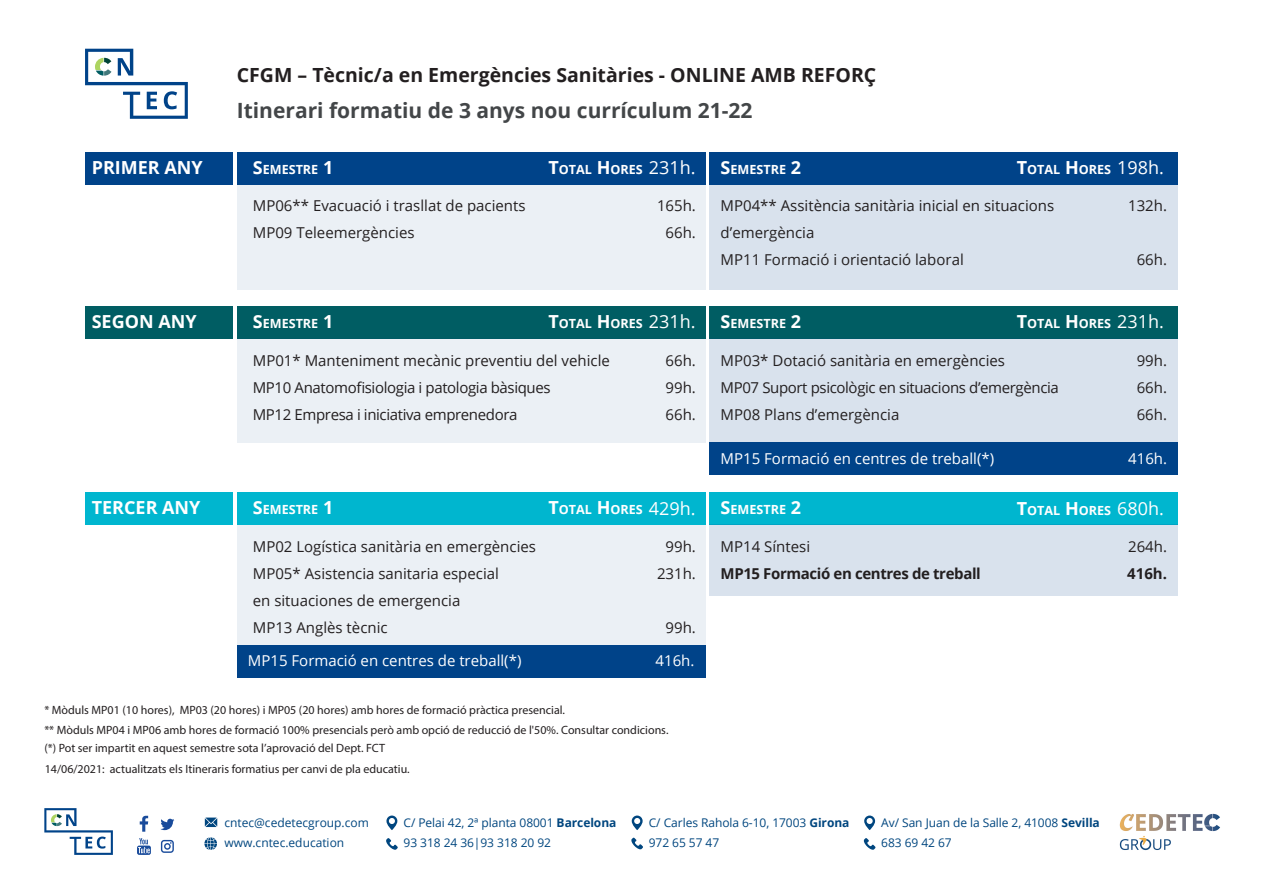
<style>
.page{position:relative;width:1263px;height:893px;background:#fff}
.page>*{position:absolute;margin:0;border:0;box-sizing:border-box;transform-origin:0 0}
.t1{font:700 21px "Open Sans";color:#434648}
.t2{font:700 19.5px "Open Sans";color:#231f20}
.t3{font:700 18px "Open Sans";color:#fff}
.t4{font:15px/27px "Open Sans";color:#231f20}
.t5{font:15px/27px "Open Sans";letter-spacing:-.025em;color:#231f20}
.t6{font:15px "Open Sans";color:#fff}
.t7{font:700 15px "Open Sans";letter-spacing:-.025em;color:#231f20}
.t8{font:700 12.6px "Open Sans";color:#fff}
.t9{font:12px/20.4px "Myriad Pro";color:#231f20}
.t10{font:12px/20.4px "Open Sans";letter-spacing:-.005em;color:#00467f}
.s1{font-size:18px}
.s2{font-weight:400;font-size:18px}
.s3{font-weight:700}
</style>
<div class="page">
<svg style="left:85px;top:49px;width:103px;height:70px"></svg>
<div style="left:709px;top:152px;width:469px;height:32px;background:#004389"></div>
<div style="left:237px;top:152px;width:468px;height:32px;background:#004389"></div>
<div style="left:85px;top:152px;width:148px;height:32px;background:#004389"></div>
<div style="left:237px;top:184px;width:468px;height:106px;background:#ebf0f5"></div>
<div style="left:709px;top:184px;width:469px;height:106px;background:#d9e2ed"></div>
<div style="left:709px;top:306px;width:469px;height:32px;background:#005d63"></div>
<div style="left:237px;top:306px;width:468px;height:32px;background:#005d63"></div>
<div style="left:85px;top:306px;width:148px;height:32px;background:#005d63"></div>
<div style="left:237px;top:338px;width:468px;height:105px;background:#ebf0f5"></div>
<div style="left:709px;top:338px;width:469px;height:105px;background:#d9e2ed"></div>
<div style="left:709px;top:493px;width:469px;height:32px;background:#00b6cf"></div>
<div style="left:237px;top:493px;width:468px;height:32px;background:#00b6cf"></div>
<div style="left:85px;top:493px;width:148px;height:32px;background:#00b6cf"></div>
<div style="left:237px;top:525px;width:468px;height:120px;background:#ebf0f5"></div>
<div style="left:709px;top:525px;width:469px;height:71px;background:#d9e2ed"></div>
<svg style="left:44px;top:808px;width:69px;height:47px"></svg>
<svg style="left:386px;top:838px;width:12px;height:12px"></svg>
<svg style="left:386px;top:815px;width:11px;height:15px"></svg>
<svg style="left:631px;top:838px;width:12px;height:12px"></svg>
<svg style="left:632px;top:815px;width:11px;height:15px"></svg>
<svg style="left:863px;top:838px;width:12px;height:12px"></svg>
<svg style="left:864px;top:815px;width:11px;height:15px"></svg>
<svg style="left:204px;top:837px;width:13px;height:13px"></svg>
<svg style="left:205px;top:818px;width:12px;height:9px"></svg>
<img style="left:1120px;top:813px;width:100px;height:37px">
<svg style="left:160px;top:819px;width:14px;height:11px"></svg>
<svg style="left:140px;top:816px;width:8px;height:16px"></svg>
<svg style="left:161px;top:840px;width:13px;height:13px"></svg>
<svg style="left:137px;top:838px;width:14px;height:17px"></svg>
<div style="left:709px;top:443px;width:469px;height:32px;background:#004389"></div>
<div style="left:237px;top:645px;width:468px;height:32px;background:#004389"></div>
<h2 class="t2" style="left:237px;top:61px;width:641px">CFGM – Tècnic/a en Emergències Sanitàries - ONLINE AMB REFORÇ</h2>
<h1 class="t1" style="left:237px;top:96px;width:517px">Itinerari formatiu de 3 anys nou currículum 21-22</h1>
<p class="t8" style="left:548px;top:160px;width:149px"><span class="s1">T</span>OTAL <span class="s1">H</span>ORES <span class="s2">231h.</span></p>
<p class="t8" style="left:1017px;top:160px;width:149px"><span class="s1">T</span>OTAL <span class="s1">H</span>ORES <span class="s2">198h.</span></p>
<p class="t3" style="left:92px;top:155px;width:113px">PRIMER ANY</p>
<p class="t8" style="left:253px;top:160px;width:82px"><span class="s1">S</span>EMESTRE <span class="s1">1</span></p>
<p class="t8" style="left:720px;top:160px;width:82px"><span class="s1">S</span>EMESTRE <span class="s1">2</span></p>
<p class="t4" style="left:253px;top:192px;width:274px">MP06** Evacuació i trasllat de pacients<br>MP09 Teleemergències</p>
<p class="t4" style="left:720px;top:192px;width:335px">MP04** Assitència sanitària inicial en situacions d’emergència<br>MP11 Formació i orientació laboral</p>
<p class="t4" style="left:657px;top:192px;width:40px;text-align:center">165h.<br>66h.</p>
<p class="t4" style="left:1128px;top:192px;width:40px">132h.</p>
<p class="t4" style="left:1137px;top:246px;width:32px">66h.</p>
<p class="t8" style="left:548px;top:315px;width:149px"><span class="s1">T</span>OTAL <span class="s1">H</span>ORES <span class="s2">231h.</span></p>
<p class="t8" style="left:1017px;top:315px;width:149px"><span class="s1">T</span>OTAL <span class="s1">H</span>ORES <span class="s2">231h.</span></p>
<p class="t3" style="left:92px;top:309px;width:106px">SEGON ANY</p>
<p class="t8" style="left:253px;top:315px;width:82px"><span class="s1">S</span>EMESTRE <span class="s1">1</span></p>
<p class="t8" style="left:720px;top:315px;width:82px"><span class="s1">S</span>EMESTRE <span class="s1">2</span></p>
<p class="t5" style="left:253px;top:346px;width:359px">MP01* Manteniment mecànic preventiu del vehicle<br>MP10 Anatomofisiologia i patologia bàsiques<br>MP12 Empresa i iniciativa emprenedora</p>
<p class="t4" style="left:720px;top:346px;width:340px">MP03* Dotació sanitària en emergències<br>MP07 Suport psicològic en situacions d’emergència<br>MP08 Plans d’emergència</p>
<p class="t4" style="left:666px;top:346px;width:32px;text-align:justify">66h.<br>99h.<br>66h.</p>
<p class="t4" style="left:1137px;top:346px;width:32px;text-align:justify">99h.<br>66h.<br>66h.</p>
<p class="t6" style="left:721px;top:448px;width:275px">MP15 Formació en centres de treball(*)</p>
<p class="t6" style="left:1128px;top:448px;width:40px">416h.</p>
<p class="t8" style="left:548px;top:501px;width:149px"><span class="s1">T</span>OTAL <span class="s1">H</span>ORES <span class="s2">429h.</span></p>
<p class="t3" style="left:92px;top:495px;width:110px">TERCER ANY</p>
<p class="t8" style="left:253px;top:501px;width:82px"><span class="s1">S</span>EMESTRE <span class="s1">1</span></p>
<p class="t8" style="left:720px;top:501px;width:82px"><span class="s1">S</span>EMESTRE <span class="s1">2</span></p>
<p class="t4" style="left:253px;top:532px;width:285px">MP02 Logística sanitària en emergències<br>MP05* Asistencia sanitaria especial<br>en situaciones de emergencia<br>MP13 Anglès tècnic</p>
<p class="t4" style="left:720px;top:532px;width:91px">MP14 Síntesi</p>
<p class="t4" style="left:657px;top:532px;width:40px;text-align:center">99h.<br>231h.</p>
<p class="t7" style="left:720px;top:563px;width:262px">MP15 Formació en centres de treball</p>
<p class="t4" style="left:666px;top:613px;width:32px">99h.</p>
<p class="t6" style="left:248px;top:650px;width:275px">MP15 Formació en centres de treball(*)</p>
<p class="t6" style="left:655px;top:650px;width:40px">416h.</p>
<p class="t9" style="left:44px;top:699px;width:626px">* Mòduls MP01 (10 hores), MP03 (20 hores) i MP05 (20 hores) amb hores de formació pràctica presencial.<br>** Mòduls MP04 i MP06 amb hores de formació 100% presencials però amb opció de reducció de l'50%. Consultar condicions.</p>
<p class="t9" style="left:45px;top:758px;width:366px">14/06/2021: actualitzats els Itineraris formatius per canvi de pla educatiu.</p>
<p class="t9" style="left:44px;top:738px;width:342px">(*) Pot ser impartit en aquest semestre sota l’aprovació del Dept. FCT</p>
<p class="t8" style="left:1017px;top:501px;width:149px"><span class="s1">T</span>OTAL <span class="s1">H</span>ORES <span class="s2">680h.</span></p>
<p class="t4" style="left:1128px;top:532px;width:40px">264h.</p>
<p class="t7" style="left:1127px;top:563px;width:41px">416h.</p>
<p class="t10" style="left:224px;top:812px;width:146px">cntec@cedetecgroup.com www.cntec.education</p>
<p class="t10" style="left:403px;top:812px;width:214px">C/ Pelai 42, 2ª planta 08001 <span class="s3">Barcelona<br></span>93 318 24 36|93 318 20 92</p>
<p class="t10" style="left:649px;top:812px;width:202px">C/ Carles Rahola 6-10, 17003 <span class="s3">Girona<br></span>972 65 57 47</p>
<p class="t10" style="left:881px;top:812px;width:220px">Av/ San Juan de la Salle 2, 41008 <span class="s3">Sevilla<br></span>683 69 42 67</p>
</div>
